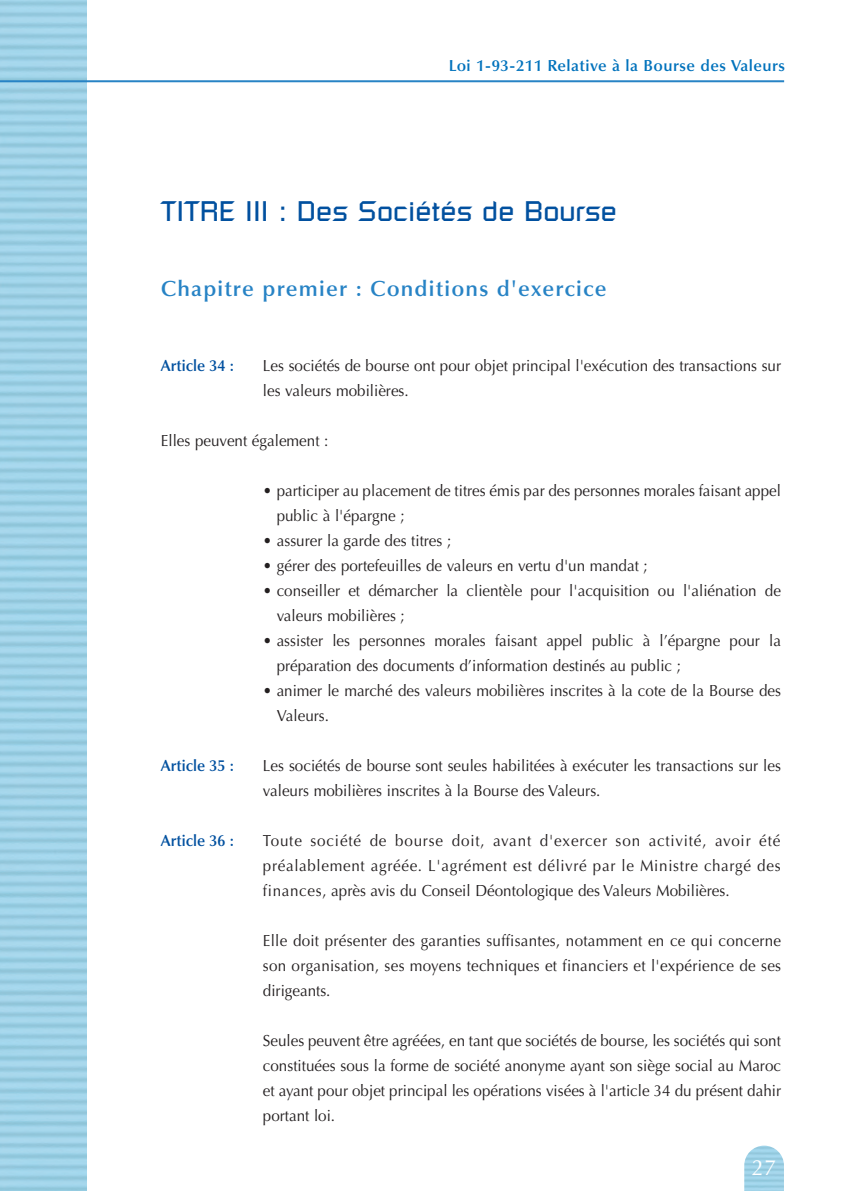
<style>
.page{position:relative;width:851px;height:1191px;background:#fff}
.page>*{position:absolute;margin:0;border:0;box-sizing:border-box;transform-origin:0 0}
.t1{font:28px "Russell Square";color:#01509f}
.t2{font:600 22px "Optima";letter-spacing:.05em;color:#2783c5}
.t3{font:22px "Optima";color:#fff}
.t4{font:16px/25px "Optima";color:#231f20;scale:.95 1}
.t5{font:600 16px "Optima";letter-spacing:.025em;color:#0072bc}
.t6{font:600 16px "Optima";color:#01509f;scale:.95 1}
</style>
<div class="page">
<img style="left:744px;top:1145px;width:39px;height:46px">
<hr style="left:0;top:80px;width:784px;height:2px;background:#2783c5">
<p class="t5" style="left:448px;top:59px;width:338px">Loi 1-93-211 Relative à la Bourse des Valeurs</p>
<h1 class="t1" style="left:161px;top:201px;width:457px">TITRE III : Des Sociétés de Bourse</h1>
<h2 class="t2" style="left:161px;top:279px;width:447px">Chapitre premier : Conditions d'exercice</h2>
<p class="t6" style="left:161px;top:359px;width:78px">Article 34 :</p>
<p class="t4" style="left:263px;top:354px;width:547px">Les sociétés de bourse ont pour objet principal l'exécution des transactions sur les valeurs mobilières.</p>
<p class="t4" style="left:161px;top:429px;width:178px">Elles peuvent également :</p>
<p class="t4" style="left:276px;top:479px;width:532px;text-indent:-14px">• participer au placement de titres émis par des personnes morales faisant appel public à l'épargne ;</p>
<p class="t4" style="left:263px;top:529px;width:200px">• assurer la garde des titres ;</p>
<p class="t4" style="left:263px;top:554px;width:406px">• gérer des portefeuilles de valeurs en vertu d'un mandat ;</p>
<p class="t4" style="left:276px;top:579px;width:532px;text-indent:-14px">• conseiller et démarcher la clientèle pour l'acquisition ou l'aliénation de valeurs mobilières ;</p>
<p class="t4" style="left:276px;top:629px;width:532px;text-indent:-14px">• assister les personnes morales faisant appel public à l’épargne pour la préparation des documents d’information destinés au public ;</p>
<p class="t4" style="left:276px;top:679px;width:532px;text-indent:-14px">• animer le marché des valeurs mobilières inscrites à la cote de la Bourse des<br>Valeurs.</p>
<p class="t6" style="left:161px;top:759px;width:78px">Article 35 :</p>
<p class="t4" style="left:263px;top:754px;width:546px">Les sociétés de bourse sont seules habilitées à exécuter les transactions sur les valeurs mobilières inscrites à la Bourse des Valeurs.</p>
<p class="t6" style="left:161px;top:834px;width:78px">Article 36 :</p>
<p class="t4" style="left:263px;top:829px;width:546px;text-align:justify">Toute société de bourse doit, avant d'exercer son activité, avoir été préalablement agréée. L'agrément est délivré par le Ministre chargé des finances, après avis du Conseil Déontologique des Valeurs Mobilières.</p>
<p class="t4" style="left:263px;top:929px;width:547px;text-align:justify">Elle doit présenter des garanties suffisantes, notamment en ce qui concerne son organisation, ses moyens techniques et financiers et l'expérience de ses dirigeants.</p>
<p class="t4" style="left:263px;top:1029px;width:547px;text-align:justify">Seules peuvent être agréées, en tant que sociétés de bourse, les sociétés qui sont constituées sous la forme de société anonyme ayant son siège social au Maroc et ayant pour objet principal les opérations visées à l'article 34 du présent dahir portant loi.</p>
<h2 class="t3" style="left:751px;top:1158px;width:26px">27</h2>
</div>
